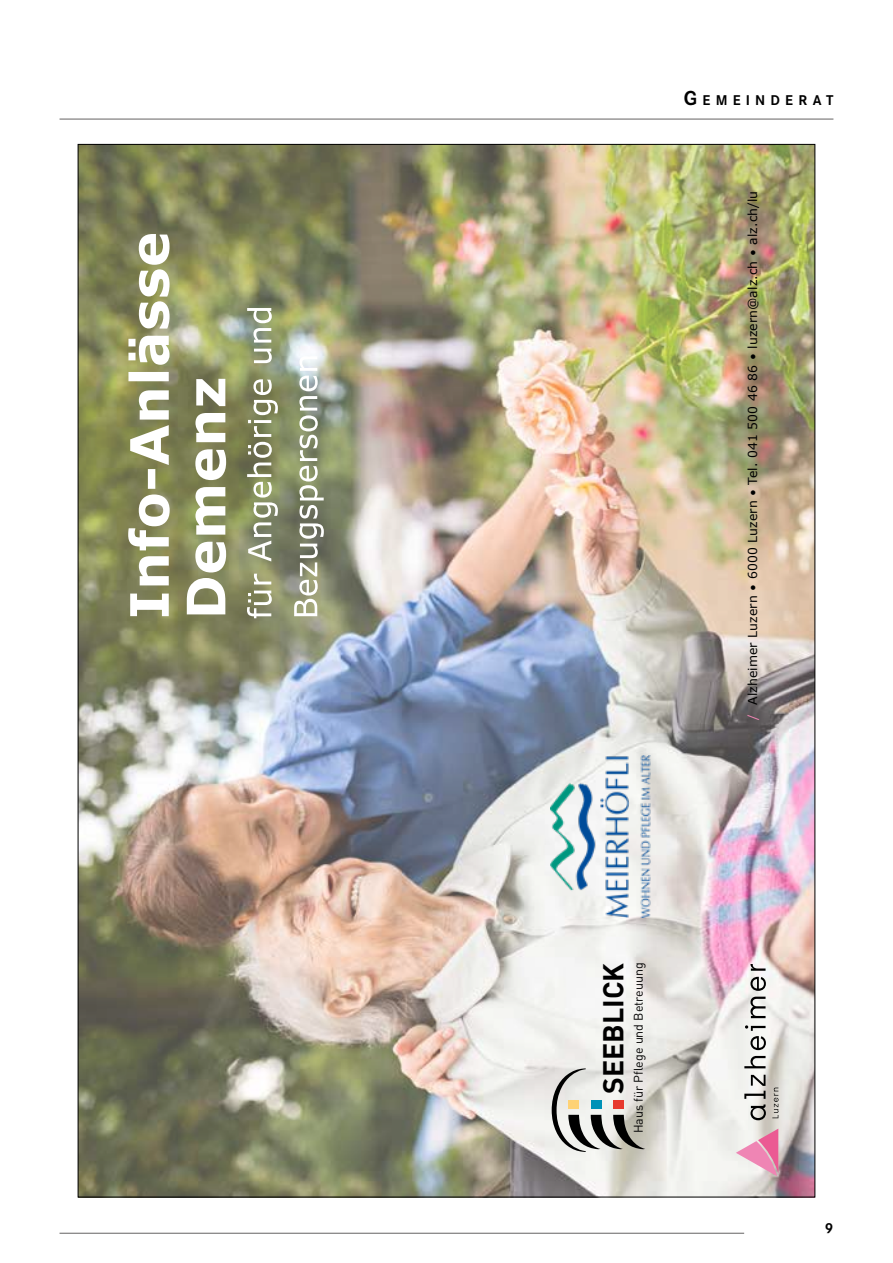
<style>
.page{position:relative;width:893px;height:1263px;background:#fff}
.page>*{position:absolute;margin:0;border:0;box-sizing:border-box;transform-origin:0 0}
.t1{font:700 53.1px/56.6px "Verdana";letter-spacing:.01em;color:#fff}
.t2{font:31.8px/45.9px "Verdana";letter-spacing:.01em;color:#fff}
.t3{font:700 28.35px "DIN";color:#000}
.t4{font:700 15px "Corporate S";color:#000}
.t5{font:700 14.7px "Corporate S";letter-spacing:.355em;color:#000}
.t6{font:12.45px "Verdana";letter-spacing:.01em;color:#000}
.t7{font:12.45px "DIN";color:#000}
.s1{font-size:21px}
.s2{color:#ef85b4}
</style>
<div class="page">
<hr style="left:60px;top:119px;width:773px;height:1px;background:#646363">
<hr style="left:60px;top:1233px;width:684px;height:1px;background:#646363">
<img style="left:80px;top:146px;width:733px;height:1049px">
<svg style="left:736px;top:1128px;width:42px;height:47px"></svg>
<svg style="left:744px;top:1075px;width:22px;height:45px"></svg>
<svg style="left:744px;top:1056px;width:21px;height:12px"></svg>
<svg style="left:745px;top:1025px;width:21px;height:25px"></svg>
<svg style="left:750px;top:997px;width:15px;height:21px"></svg>
<svg style="left:750px;top:977px;width:16px;height:14px"></svg>
<svg style="left:750px;top:964px;width:15px;height:7px"></svg>
<svg style="left:772px;top:1088px;width:6px;height:30px"></svg>
<svg style="left:552px;top:1068px;width:93px;height:84px"></svg>
<img style="left:551px;top:755px;width:100px;height:162px">
<h1 class="t1" style="left:120px;top:619px;width:389px;rotate:-90deg">Info-Anlässe<br>Demenz</h1>
<h2 class="t2" style="left:236px;top:619px;width:316px;rotate:-90deg">für Angehörige und<br>Bezugspersonen</h2>
<p class="t5" style="left:684px;top:92px;width:151px"><span class="s1">G</span>EMEINDERAT</p>
<p class="t6" style="left:744px;top:720px;width:530px;rotate:-90deg"><span class="s2">/</span> Alzheimer Luzern • 6000 Luzern • Tel. 041 500 46 86 • luzern@alz.ch • alz.ch/lu</p>
<h3 class="t3" style="left:595px;top:1094px;width:133px;rotate:-90deg">SEEBLICK</h3>
<p class="t7" style="left:631px;top:1133px;width:172px;rotate:-90deg">Haus für Pflege und Betreuung</p>
<p class="t4" style="left:825px;top:1220px;width:10px">9</p>
</div>
